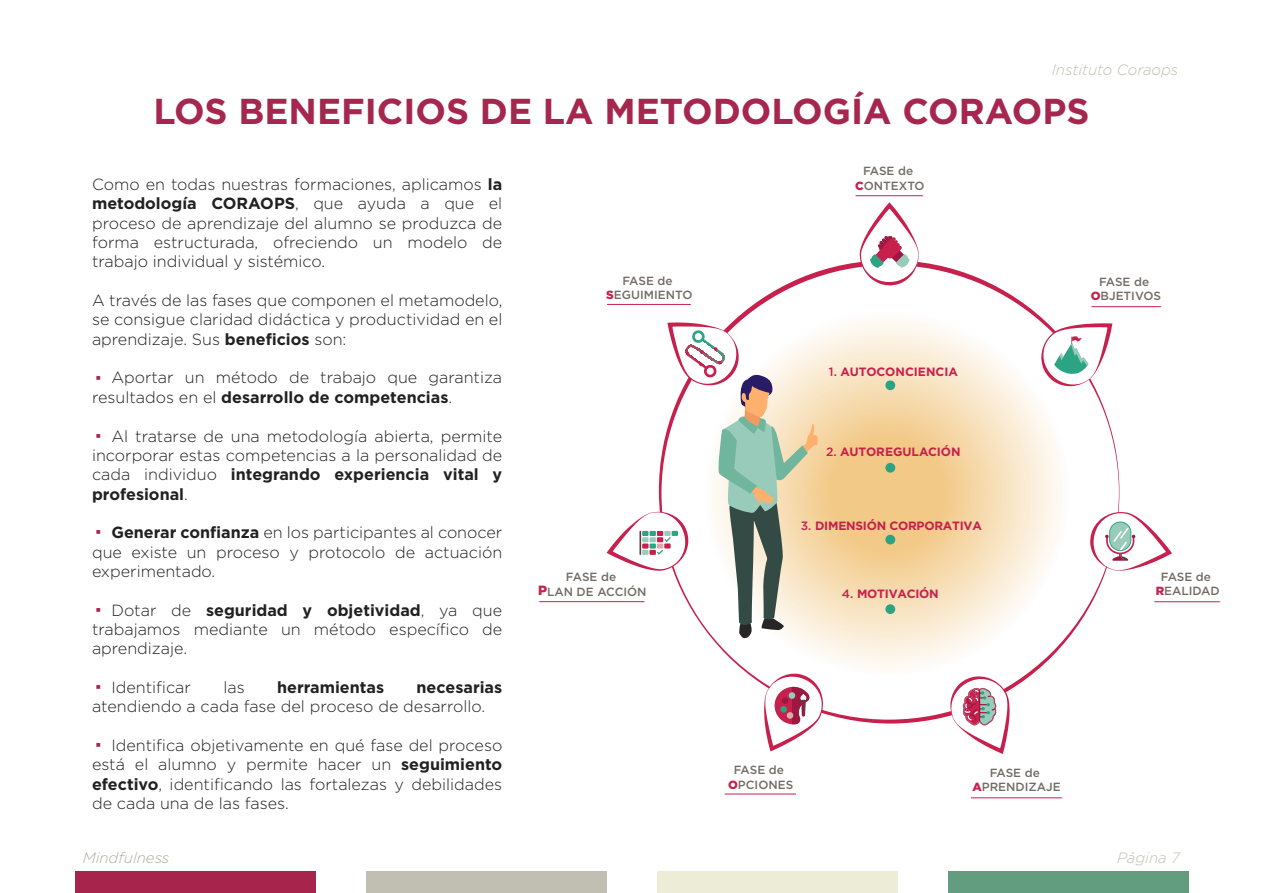
<style>
.page{position:relative;width:1263px;height:893px;background:#fff}
.page>*{position:absolute;margin:0;border:0;box-sizing:border-box;transform-origin:0 0}
.t1{font:700 36px "Gotham";color:#a6274e}
.t2{font:300 16.05px/19.4px "Gotham";color:#212121;text-align:justify}
.t3{font:700 16.05px "Gotham";color:#212121}
.t4{font:900 16.05px "Gotham";color:#ab204d}
.t5{font:italic 300 15px "Gotham";color:#c1bfb1}
.t6{font:italic 300 15px "Gotham";color:#aeac9d}
.t7{font:700 12px "Gotham";letter-spacing:-.02em;color:#c7204d}
.t8{font:700 12px "Gotham";color:#c7204d}
.t9{font:500 11.85px/14.2px "Gotham";color:#726c65;text-align:center}
.s1{font-weight:700}
.s2{font-weight:900;color:#c7204d}
.s3{font-weight:900;font-size:13.35px;color:#c7204d}
.s4{font-weight:500}
</style>
<div class="page">
<div style="left:75px;top:871px;width:240px;height:22px;background:#a7254d"></div>
<div style="left:366px;top:871px;width:240px;height:22px;background:#c1bfb1"></div>
<div style="left:657px;top:871px;width:240px;height:22px;background:#ececd7"></div>
<div style="left:948px;top:871px;width:240px;height:22px;background:#629d80"></div>
<svg style="left:659px;top:262px;width:460px;height:462px"></svg>
<svg style="left:760px;top:671px;width:66px;height:80px"></svg>
<svg style="left:947px;top:674px;width:66px;height:80px"></svg>
<svg style="left:1089px;top:510px;width:83px;height:64px"></svg>
<svg style="left:859px;top:202px;width:60px;height:84px"></svg>
<svg style="left:1039px;top:323px;width:73px;height:66px"></svg>
<hr style="left:607px;top:304px;width:84px;height:1px;background:#c7204d">
<hr style="left:539px;top:601px;width:105px;height:1px;background:#c7204d">
<hr style="left:1154px;top:601px;width:66px;height:1px;background:#c7204d">
<hr style="left:1091px;top:306px;width:70px;height:1px;background:#c7204d">
<hr style="left:971px;top:797px;width:91px;height:1px;background:#c7204d">
<hr style="left:725px;top:794px;width:71px;height:1px;background:#c7204d">
<hr style="left:855px;top:195px;width:68px;height:1px;background:#c7204d">
<svg style="left:607px;top:322px;width:211px;height:316px"></svg>
<svg style="left:885px;top:380px;width:11px;height:11px"></svg>
<div style="left:885px;top:463px;width:10px;height:10px;background:#2ca483;border-radius:50%"></div>
<div style="left:885px;top:535px;width:10px;height:9px;background:#2ca483;border-radius:50%"></div>
<div style="left:885px;top:604px;width:10px;height:10px;background:#2ca483;border-radius:50%"></div>
<p class="t5" style="left:1052px;top:60px;width:128px">Instituto Coraops</p>
<h1 class="t1" style="left:153px;top:88px;width:937px">LOS BENEFICIOS DE LA METODOLOGÍA CORAOPS</h1>
<p class="t2" style="left:92px;top:174px;width:412px">Como en todas nuestras formaciones, aplicamos <span class="s1">la metodología CORAOPS</span>, que ayuda a que el proceso de aprendizaje del alumno se produzca de forma estructurada, ofreciendo un modelo de trabajo individual y sistémico.</p>
<p class="t2" style="left:92px;top:290px;width:412px">A través de las fases que componen el metamodelo, se consigue claridad didáctica y productividad en el aprendizaje. Sus <span class="s1">beneficios</span> son:</p>
<p class="t2" style="left:92px;top:368px;width:412px;text-indent:19px">Aportar un método de trabajo que garantiza resultados en el <span class="s1">desarrollo de competencias</span>.</p>
<p class="t2" style="left:92px;top:426px;width:412px;text-indent:19px">Al tratarse de una metodología abierta, permite incorporar estas competencias a la personalidad de cada individuo <span class="s1">integrando experiencia vital y profesional</span>.</p>
<p class="t2" style="left:92px;top:522px;width:412px;text-indent:19px"><span class="s1">Generar confianza</span> en los participantes al conocer que existe un proceso y protocolo de actuación experimentado.</p>
<p class="t2" style="left:92px;top:600px;width:412px;text-indent:19px">Dotar de <span class="s1">seguridad y objetividad</span>, ya que trabajamos mediante un método específico de aprendizaje.</p>
<p class="t2" style="left:111px;top:677px;width:81px">Identificar</p>
<p class="t2" style="left:223px;top:677px;width:23px">las</p>
<p class="t3" style="left:277px;top:677px;width:108px">herramientas</p>
<p class="t3" style="left:417px;top:677px;width:87px">necesarias</p>
<p class="t2" style="left:92px;top:697px;width:395px">atendiendo a cada fase del proceso de desarrollo.</p>
<p class="t2" style="left:92px;top:735px;width:412px;text-indent:19px">Identifica objetivamente en qué fase del proceso está el alumno y permite hacer un <span class="s1">seguimiento efectivo</span>, identificando las fortalezas y debilidades de cada una de las fases.</p>
<p class="t4" style="left:96px;top:365px;width:6px">·</p>
<p class="t4" style="left:96px;top:423px;width:6px">·</p>
<p class="t4" style="left:96px;top:520px;width:6px">·</p>
<p class="t4" style="left:96px;top:598px;width:6px">·</p>
<p class="t4" style="left:96px;top:675px;width:6px">·</p>
<p class="t4" style="left:96px;top:733px;width:6px">·</p>
<p class="t9" style="left:606px;top:274px;width:88px">FASE de<br><span class="s2">S</span>EGUIMIENTO</p>
<p class="t9" style="left:538px;top:570px;width:110px">FASE de<br><span class="s3">P</span>LAN DE ACCIÓN</p>
<p class="t9" style="left:855px;top:164px;width:71px">FASE de<br><span class="s2">C</span>ONTEXTO</p>
<p class="t8" style="left:829px;top:364px;width:131px"><span class="s4">1.</span> AUTOCONCIENCIA</p>
<p class="t8" style="left:826px;top:444px;width:136px"><span class="s4">2.</span> AUTOREGULACIÓN</p>
<p class="t7" style="left:801px;top:518px;width:183px"><span class="s4">3.</span> DIMENSIÓN CORPORATIVA</p>
<p class="t7" style="left:842px;top:586px;width:98px"><span class="s4">4.</span> MOTIVACIÓN</p>
<p class="t9" style="left:1091px;top:275px;width:72px">FASE de<br><span class="s2">O</span>BJETIVOS</p>
<p class="t9" style="left:1156px;top:570px;width:66px">FASE de<br><span class="s2">R</span>EALIDAD</p>
<p class="t9" style="left:728px;top:763px;width:67px">FASE de<br><span class="s2">O</span>PCIONES</p>
<p class="t9" style="left:972px;top:765px;width:90px">FASE de<br><span class="s2">A</span>PRENDIZAJE</p>
<p class="t6" style="left:83px;top:848px;width:88px">Mindfulness</p>
<p class="t5" style="left:1117px;top:848px;width:64px">Página 7</p>
</div>
